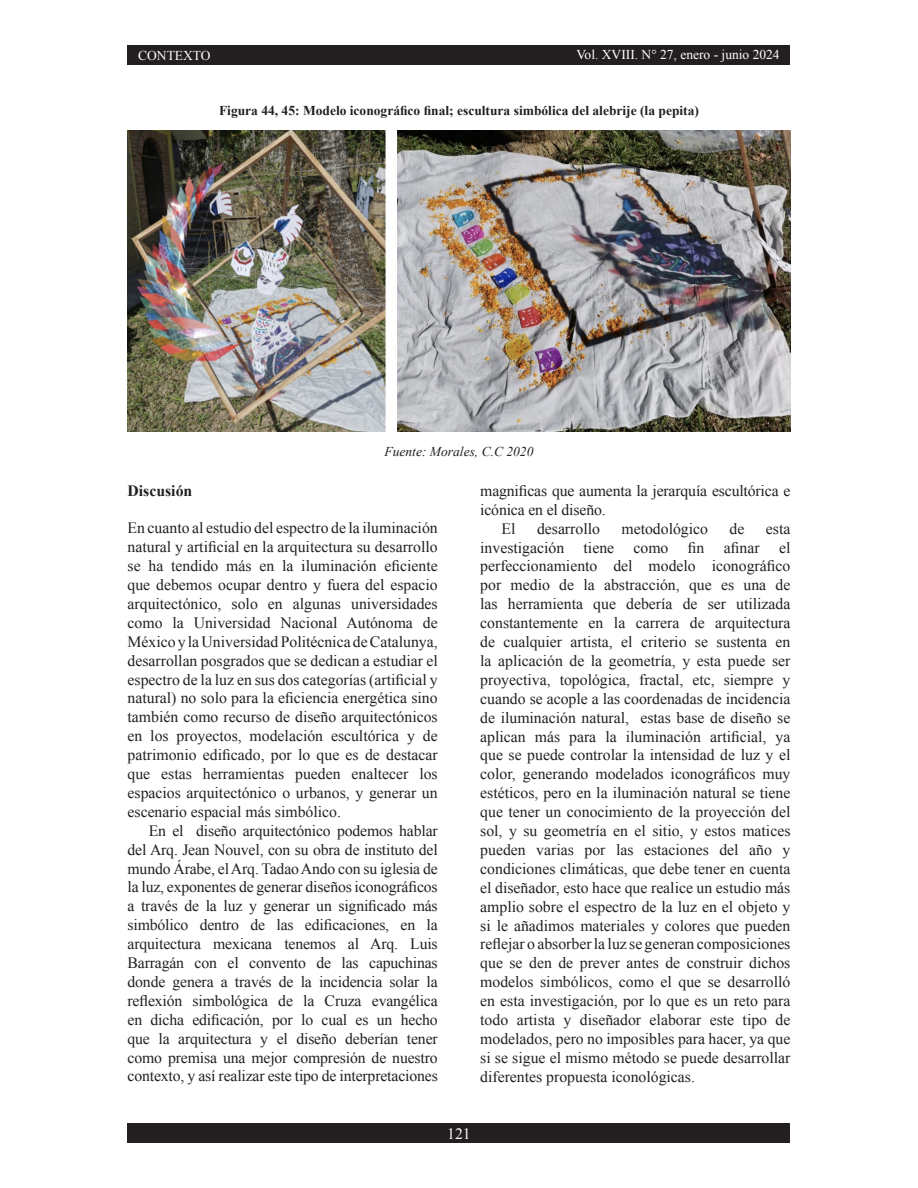
<style>
.page{position:relative;width:918px;height:1188px;background:#fff}
.page>*{position:absolute;margin:0;border:0;box-sizing:border-box;transform-origin:0 0}
.t1{font:15.75px/18.9px "Times New Roman";color:#231f20;text-align:justify}
.t2{font:700 15.75px "Times New Roman";color:#231f20}
.t3{font:15.75px "Times New Roman";color:#fcfcfc}
.t4{font:700 13.5px "Times New Roman";color:#231f20}
.t5{font:13.5px "Times New Roman";color:#fff}
.t6{font:italic 13.5px "Times New Roman";color:#231f20}
</style>
<div class="page">
<div style="left:128px;top:1124px;width:662px;height:19px;background:#231f20"></div>
<div style="left:128px;top:45px;width:662px;height:19px;background:#231f20"></div>
<img style="left:128px;top:131px;width:662px;height:300px">
<p class="t5" style="left:138px;top:47px;width:74px">CONTEXTO</p>
<p class="t5" style="left:577px;top:46px;width:205px">Vol. XVIII. N° 27, enero - junio 2024</p>
<p class="t4" style="left:219px;top:102px;width:481px">Figura 44, 45: Modelo iconográfico final; escultura simbólica del alebrije (la pepita)</p>
<p class="t6" style="left:385px;top:442px;width:150px">Fuente: Morales, C.C 2020</p>
<p class="t2" style="left:128px;top:479px;width:66px">Discusión</p>
<p class="t1" style="left:128px;top:518px;width:312px">En cuanto al estudio del espectro de la iluminación natural y artificial en la arquitectura su desarrollo se ha tendido más en la iluminación eficiente que debemos ocupar dentro y fuera del espacio arquitectónico, solo en algunas universidades como la Universidad Nacional Autónoma de México y la Universidad Politécnica de Catalunya, desarrollan posgrados que se dedican a estudiar el espectro de la luz en sus dos categorías (artificial y natural) no solo para la eficiencia energética sino también como recurso de diseño arquitectónicos en los proyectos, modelación escultórica y de patrimonio edificado, por lo que es de destacar que estas herramientas pueden enaltecer los espacios arquitectónico o urbanos, y generar un escenario espacial más simbólico.</p>
<p class="t1" style="left:128px;top:821px;width:312px;text-indent:21px">En el diseño arquitectónico podemos hablar del Arq. Jean Nouvel, con su obra de instituto del mundo Árabe, el Arq. Tadao Ando con su iglesia de la luz, exponentes de generar diseños iconográficos a través de la luz y generar un significado más simbólico dentro de las edificaciones, en la arquitectura mexicana tenemos al Arq. Luis Barragán con el convento de las capuchinas donde genera a través de la incidencia solar la reflexión simbológica de la Cruza evangélica en dicha edificación, por lo cual es un hecho que la arquitectura y el diseño deberían tener como premisa una mejor compresión de nuestro contexto, y así realizar este tipo de interpretaciones</p>
<p class="t1" style="left:480px;top:481px;width:312px">magnificas que aumenta la jerarquía escultórica e icónica en el diseño.</p>
<p class="t1" style="left:502px;top:519px;width:16px">El</p>
<p class="t1" style="left:537px;top:519px;width:64px">desarrollo</p>
<p class="t1" style="left:621px;top:519px;width:88px">metodológico</p>
<p class="t1" style="left:730px;top:519px;width:16px">de</p>
<p class="t1" style="left:480px;top:519px;width:312px;text-indent:286px">esta investigación tiene como fin afinar el perfeccionamiento del modelo iconográfico por medio de la abstracción, que es una de las herramienta que debería de ser utilizada constantemente en la carrera de arquitectura de cualquier artista, el criterio se sustenta en la aplicación de la geometría, y esta puede ser proyectiva, topológica, fractal, etc, siempre y cuando se acople a las coordenadas de incidencia de iluminación natural, estas base de diseño se aplican más para la iluminación artificial, ya que se puede controlar la intensidad de luz y el color, generando modelados iconográficos muy estéticos, pero en la iluminación natural se tiene que tener un conocimiento de la proyección del sol, y su geometría en el sitio, y estos matices pueden varias por las estaciones del año y condiciones climáticas, que debe tener en cuenta el diseñador, esto hace que realice un estudio más amplio sobre el espectro de la luz en el objeto y si le añadimos materiales y colores que pueden reflejar o absorber la luz se generan composiciones que se den de prever antes de construir dichos modelos simbólicos, como el que se desarrolló en esta investigación, por lo que es un reto para todo artista y diseñador elaborar este tipo de modelados, pero no imposibles para hacer, ya que si se sigue el mismo método se puede desarrollar diferentes propuesta iconológicas.</p>
<p class="t3" style="left:447px;top:1123px;width:25px">121</p>
</div>
